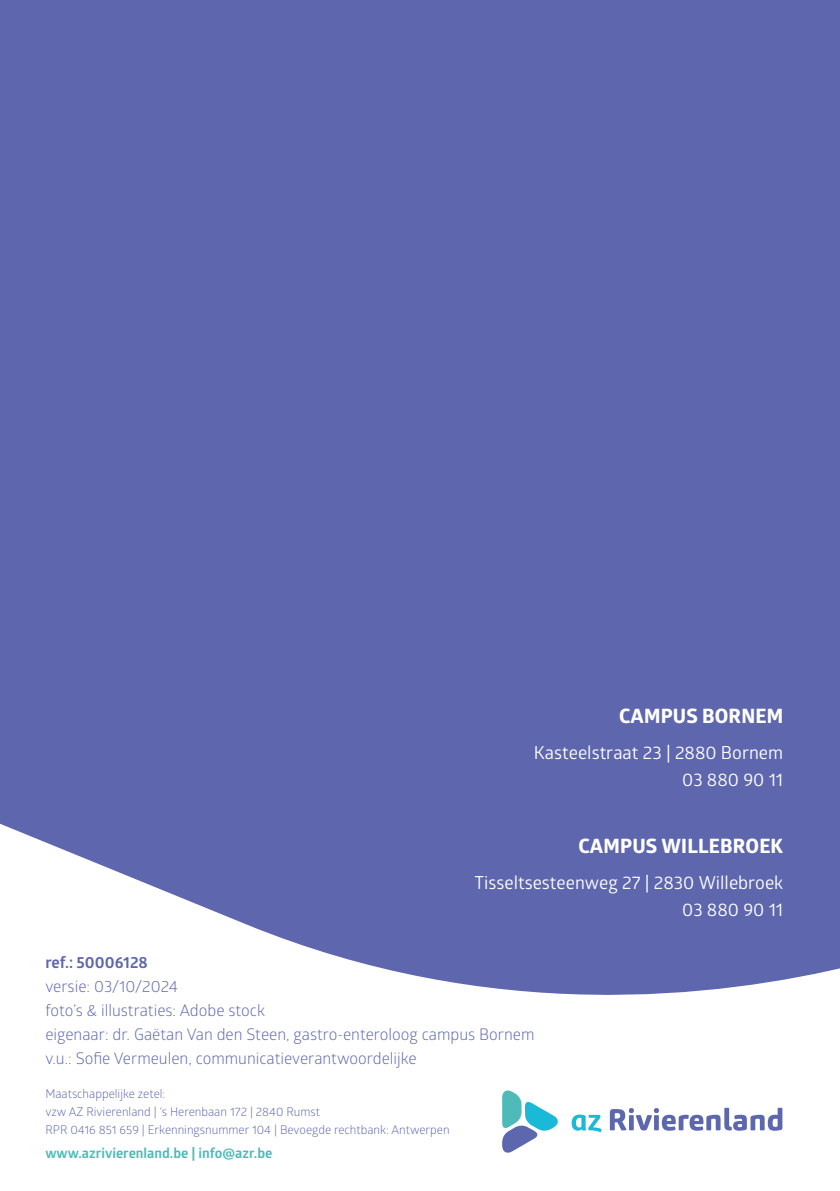
<style>
.page{position:relative;width:840px;height:1191px;background:#fff}
.page>*{position:absolute;margin:0;border:0;box-sizing:border-box;transform-origin:0 0}
.t1{font:700 19.8px "Globerx";letter-spacing:.01em;color:#fff}
.t2{font:18px/27px "Glober";color:#fff;text-align:right}
.t3{font:16px/24px "Glober";color:#5e67ad}
.t4{font:700 16px "Glober";color:#5e67ad}
.t5{font:700 14px "Glober";color:#4cbbb8}
.t6{font:12px/18px "Glober";color:#5e67ad}
</style>
<div class="page">
<div style="left:0;top:0;width:839px;height:1191px;background:#5e67ad"></div>
<svg style="left:0;top:823px;width:839px;height:368px;fill:#fff"></svg>
<svg style="left:502px;top:1090px;width:55px;height:62px"></svg>
<svg style="left:571px;top:1114px;width:30px;height:18px"></svg>
<svg style="left:609px;top:1107px;width:173px;height:23px"></svg>
<p class="t1" style="left:618px;top:701px;width:165px">CAMPUS BORNEM</p>
<p class="t2" style="left:533px;top:738px;width:251px">Kasteelstraat 23 | 2880 Bornem<br>03 880 90 11</p>
<p class="t1" style="left:578px;top:831px;width:206px">CAMPUS WILLEBROEK</p>
<p class="t2" style="left:474px;top:868px;width:310px">Tisseltsesteenweg 27 | 2830 Willebroek<br>03 880 90 11</p>
<p class="t4" style="left:45px;top:951px;width:104px">ref.: 50006128</p>
<p class="t3" style="left:45px;top:973px;width:490px">versie: 03/10/2024<br>foto’s &amp; illustraties: Adobe stock<br>eigenaar: dr. Gaëtan Van den Steen, gastro-enteroloog campus Bornem v.u.: Sofie Vermeulen, communicatieverantwoordelijke</p>
<p class="t6" style="left:45px;top:1084px;width:405px">Maatschappelijke zetel:<br>vzw AZ Rivierenland | ‘s Herenbaan 172 | 2840 Rumst<br>RPR 0416 851 659 | Erkenningsnummer 104 | Bevoegde rechtbank: Antwerpen</p>
<p class="t5" style="left:45px;top:1143px;width:228px">www.azrivierenland.be | info@azr.be</p>
</div>
